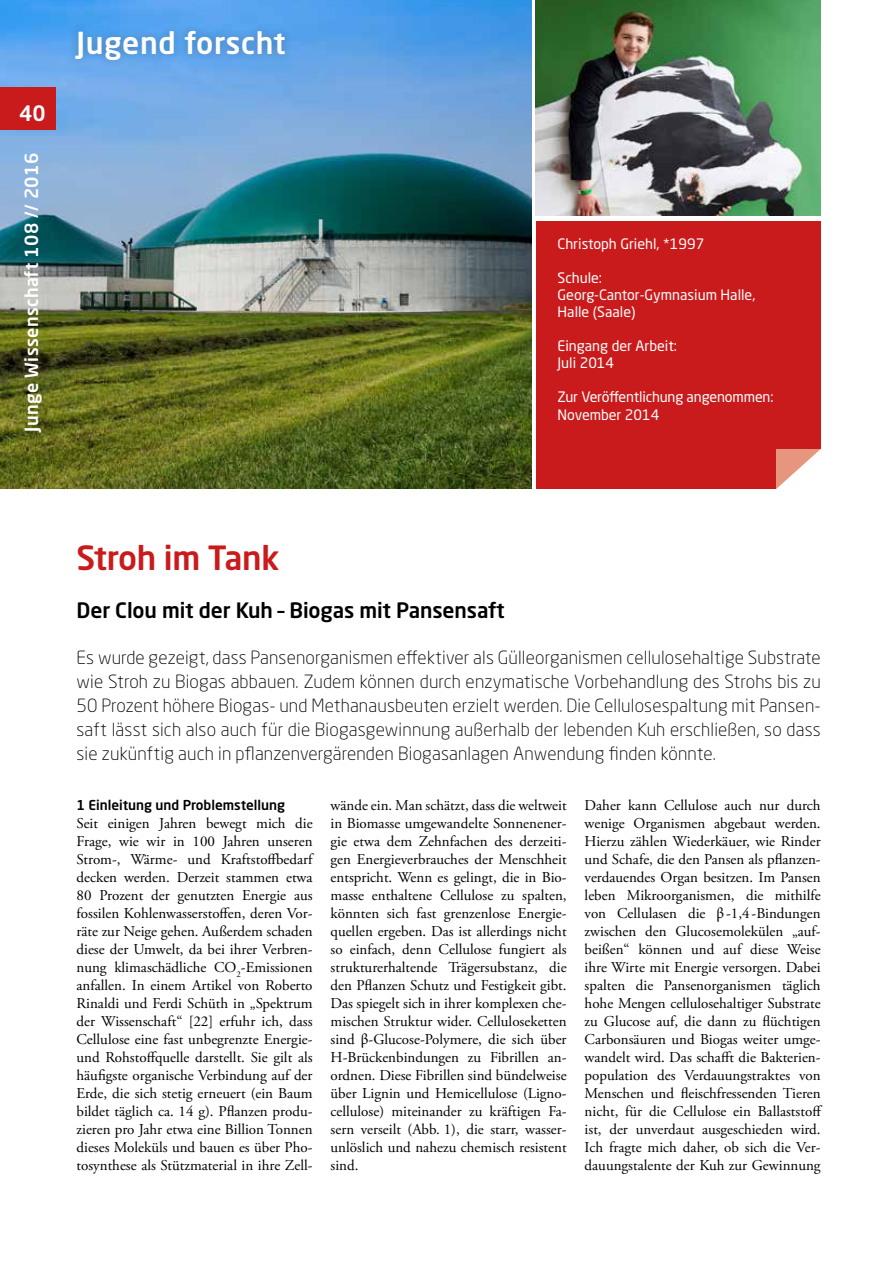
<style>
.page{position:relative;width:893px;height:1263px;background:#fff}
.page>*{position:absolute;margin:0;border:0;box-sizing:border-box;transform-origin:0 0}
.t1{font:500 33px "Neo Sans Std";letter-spacing:-.01em;color:#ca1b1c}
.t2{font:500 30px "Neo Sans Std";letter-spacing:.02em;color:#fff}
.t3{font:500 21px "Neo Sans Std";letter-spacing:-.005em;color:#000}
.t4{font:500 21px "Neo Sans Std";color:#fff}
.t5{font:300 18px/24px "Neo Sans Std";letter-spacing:.01em;color:#000;text-align:justify}
.t6{font:500 18px "Neo Sans Std";letter-spacing:.02em;color:#fff}
.t7{font:15px/18px "Adobe Garamond Pro";color:#000;text-align:justify}
.t8{font:14.25px/17.1px "Neo Sans Std";color:#fff}
.t9{font:500 13.5px "Neo Sans Std";color:#000}
.s1{font-family:"Minion Pro"}
</style>
<div class="page">
<img style="left:0;top:0;width:531px;height:488px">
<img style="left:536px;top:0;width:285px;height:216px">
<div style="left:536px;top:221px;width:285px;height:267px;background:#ca1b1c"></div>
<svg style="left:767px;top:449px;width:54px;height:40px"></svg>
<div style="left:0;top:87px;width:56px;height:43px;background:#ca1b1c"></div>
<div style="left:66px;top:21px;width:228px;height:48px;background:#000;opacity:.25"></div>
<h3 class="t4" style="left:19px;top:100px;width:28px">40</h3>
<p class="t6" style="left:20px;top:431px;width:280px;rotate:-90deg">Junge Wissenschaft 108 // 2016</p>
<h2 class="t2" style="left:77px;top:24px;width:211px">Jugend forscht</h2>
<p class="t8" style="left:558px;top:234px;width:148px">Christoph Griehl, *1997</p>
<p class="t8" style="left:558px;top:269px;width:199px">Schule:<br>Georg-Cantor-Gymnasium Halle,<br>Halle (Saale)</p>
<p class="t8" style="left:558px;top:337px;width:121px">Eingang der Arbeit:<br>Juli 2014</p>
<p class="t8" style="left:558px;top:388px;width:217px">Zur Veröffentlichung angenommen:<br>November 2014</p>
<h1 class="t1" style="left:77px;top:537px;width:204px">Stroh im Tank</h1>
<h3 class="t3" style="left:77px;top:597px;width:430px">Der Clou mit der Kuh – Biogas mit Pansensaft</h3>
<p class="t5" style="left:77px;top:645px;width:746px">Es wurde gezeigt, dass Pansenorganismen effektiver als Gülleorganismen cellulosehaltige Substrate wie Stroh zu Biogas abbauen. Zudem können durch enzymatische Vorbehandlung des Strohs bis zu 50 Prozent höhere Biogas- und Methanausbeuten erzielt werden. Die Cellulosespaltung mit Pansen&shy;saft lässt sich also auch für die Biogasgewinnung außerhalb der lebenden Kuh erschließen, so dass sie zukünftig auch in pflanzenvergärenden Biogasanlagen Anwendung finden könnte.</p>
<p class="t9" style="left:77px;top:797px;width:210px">1 Einleitung und Problemstellung</p>
<p class="t7" style="left:77px;top:815px;width:238px">Seit einigen Jahren bewegt mich die Frage, wie wir in 100 Jahren unseren Strom-, Wärme- und Kraftstoffbedarf decken werden. Derzeit stammen etwa 80 Prozent der genutzten Energie aus fossilen Kohlenwasserstoffen, deren Vor&shy;räte zur Neige gehen. Außerdem schaden diese der Umwelt, da bei ihrer Verbren&shy;nung klimaschädliche CO<sub>2</sub>-Emissionen anfallen. In einem Artikel von Roberto Rinaldi und Ferdi Schüth in „Spektrum der Wissenschaft“ [22] erfuhr ich, dass Cellulose eine fast unbegrenzte Energie&shy;und Rohstoffquelle darstellt. Sie gilt als häufigste organische Verbindung auf der Erde, die sich stetig erneuert (ein Baum bildet täglich ca. 14 g). Pflanzen produ&shy;zieren pro Jahr etwa eine Billion Tonnen dieses Moleküls und bauen es über Pho&shy;tosynthese als Stützmaterial in ihre Zell-</p>
<p class="t7" style="left:331px;top:797px;width:238px">wände ein. Man schätzt, dass die weltweit in Biomasse umgewandelte Sonnenener&shy;gie etwa dem Zehnfachen des derzeiti&shy;gen Energieverbrauches der Menschheit entspricht. Wenn es gelingt, die in Bio&shy;masse enthaltene Cellulose zu spalten, könnten sich fast grenzenlose Energie&shy;quellen ergeben. Das ist allerdings nicht so einfach, denn Cellulose fungiert als strukturerhaltende Trägersubstanz, die den Pflanzen Schutz und Festigkeit gibt.<br>Das spiegelt sich in ihrer komplexen che&shy;mischen Struktur wider. Celluloseketten sind <span class="s1">β</span>-Glucose-Polymere, die sich über H-Brückenbindungen zu Fibrillen an&shy;ordnen. Diese Fibrillen sind bündelweise über Lignin und Hemicellulose (Ligno&shy;cellulose) miteinander zu kräftigen Fa&shy;sern verseilt (Abb. 1), die starr, wasser&shy;unlöslich und nahezu chemisch resistent sind.</p>
<p class="t7" style="left:585px;top:797px;width:239px">Daher kann Cellulose auch nur durch wenige Organismen abgebaut werden.<br>Hierzu zählen Wiederkäuer, wie Rinder und Schafe, die den Pansen als pflanzen&shy;verdauendes Organ besitzen. Im Pansen leben Mikroorganismen, die mithilfe von Cellulasen die <span class="s1">β</span>-1,4 -Bindungen zwischen den Glucosemolekülen „auf&shy;beißen“ können und auf diese Weise ihre Wirte mit Energie versorgen. Dabei spalten die Pansenorganismen täglich hohe Mengen cellulosehaltiger Substrate zu Glucose auf, die dann zu flüchtigen Carbonsäuren und Biogas weiter umge&shy;wandelt wird. Das schafft die Bakterien&shy;population des Verdauungstraktes von Menschen und fleischfressenden Tieren nicht, für die Cellulose ein Ballaststoff ist, der unverdaut ausgeschieden wird.<br>Ich fragte mich daher, ob sich die Ver&shy;dauungstalente der Kuh zur Gewinnung</p>
</div>
